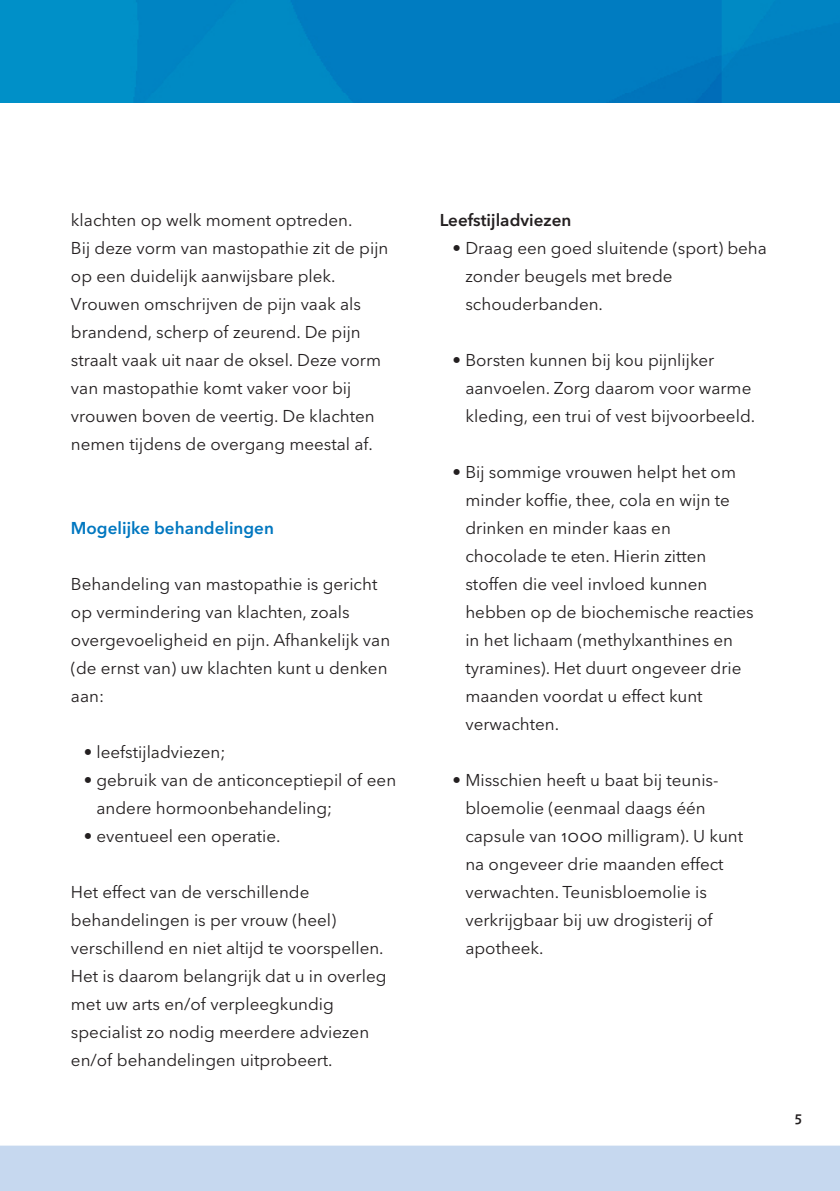
<style>
.page{position:relative;width:840px;height:1191px;background:#fff}
.page>*{position:absolute;margin:0;border:0;box-sizing:border-box;transform-origin:0 0}
.Subkopje_zw{font:17px/28px "Avenir Next LT Pro";color:#231f20}
.Subkopje_zw-2{font:600 17px "Avenir Next LT Pro";color:#0077c0}
.Subkopje_zw-3{font:600 17px "Avenir Next LT Pro";color:#231f20}
.t1{font:600 14px "Avenir Next LT Pro";color:#231f20}
</style>
<div class="page">
<img style="left:0;top:0;width:839px;height:102px">
<div style="left:0;top:1145px;width:839px;height:46px;background:#c6d8ef"></div>
<p class="Subkopje_zw" style="left:71px;top:206px;width:283px">klachten op welk moment optreden.</p>
<p class="Subkopje_zw" style="left:71px;top:234px;width:319px">Bij deze vorm van mastopathie zit de pijn op een duidelijk aanwijsbare plek.</p>
<p class="Subkopje_zw" style="left:71px;top:290px;width:311px">Vrouwen omschrijven de pijn vaak als brandend, scherp of zeurend. De pijn straalt vaak uit naar de oksel. Deze vorm van mastopathie komt vaker voor bij</p>
<p class="Subkopje_zw" style="left:71px;top:402px;width:305px">vrouwen boven de veertig. De klachten nemen tijdens de overgang meestal af.</p>
<p class="Subkopje_zw-2" style="left:71px;top:518px;width:204px">Mogelijke behandelingen</p>
<p class="Subkopje_zw" style="left:71px;top:570px;width:308px">Behandeling van mastopathie is gericht op vermindering van klachten, zoals</p>
<p class="Subkopje_zw" style="left:71px;top:626px;width:320px">overgevoeligheid en pijn. Afhankelijk van (de ernst van) uw klachten kunt u denken aan:</p>
<p class="Subkopje_zw" style="left:84px;top:738px;width:143px">• leefstijladviezen;</p>
<p class="Subkopje_zw" style="left:84px;top:766px;width:314px">• gebruik van de anticonceptiepil of een</p>
<p class="Subkopje_zw" style="left:96px;top:794px;width:237px">andere hormoonbehandeling;</p>
<p class="Subkopje_zw" style="left:84px;top:822px;width:198px">• eventueel een operatie.</p>
<p class="Subkopje_zw" style="left:71px;top:878px;width:240px">Het effect van de verschillende</p>
<p class="Subkopje_zw" style="left:71px;top:906px;width:267px">behandelingen is per vrouw (heel)</p>
<p class="Subkopje_zw" style="left:71px;top:934px;width:317px">verschillend en niet altijd te voorspellen.<br>Het is daarom belangrijk dat u in overleg met uw arts en/of verpleegkundig</p>
<p class="Subkopje_zw" style="left:71px;top:1018px;width:300px">specialist zo nodig meerdere adviezen</p>
<p class="Subkopje_zw" style="left:71px;top:1046px;width:263px">en/of behandelingen uitprobeert.</p>
<p class="Subkopje_zw-3" style="left:439px;top:210px;width:133px">Leefstijladviezen</p>
<p class="Subkopje_zw" style="left:452px;top:234px;width:315px">• Draag een goed sluitende (sport) beha</p>
<p class="Subkopje_zw" style="left:465px;top:262px;width:208px">zonder beugels met brede</p>
<p class="Subkopje_zw" style="left:465px;top:290px;width:139px">schouderbanden.</p>
<p class="Subkopje_zw" style="left:452px;top:346px;width:263px">• Borsten kunnen bij kou pijnlijker</p>
<p class="Subkopje_zw" style="left:465px;top:374px;width:287px">aanvoelen. Zorg daarom voor warme</p>
<p class="Subkopje_zw" style="left:465px;top:402px;width:291px">kleding, een trui of vest bijvoorbeeld.</p>
<p class="Subkopje_zw" style="left:452px;top:458px;width:285px">• Bij sommige vrouwen helpt het om</p>
<p class="Subkopje_zw" style="left:465px;top:486px;width:266px">minder koffie, thee, cola en wijn te</p>
<p class="Subkopje_zw" style="left:465px;top:514px;width:207px">drinken en minder kaas en</p>
<p class="Subkopje_zw" style="left:465px;top:542px;width:242px">chocolade te eten. Hierin zitten</p>
<p class="Subkopje_zw" style="left:465px;top:570px;width:243px">stoffen die veel invloed kunnen</p>
<p class="Subkopje_zw" style="left:465px;top:598px;width:290px">hebben op de biochemische reacties</p>
<p class="Subkopje_zw" style="left:465px;top:626px;width:269px">in het lichaam (methylxanthines en</p>
<p class="Subkopje_zw" style="left:465px;top:654px;width:277px">tyramines). Het duurt ongeveer drie</p>
<p class="Subkopje_zw" style="left:465px;top:682px;width:239px">maanden voordat u effect kunt</p>
<p class="Subkopje_zw" style="left:465px;top:710px;width:95px">verwachten.</p>
<p class="Subkopje_zw" style="left:452px;top:766px;width:267px">• Misschien heeft u baat bij teunis-</p>
<p class="Subkopje_zw" style="left:465px;top:794px;width:242px">bloemolie (eenmaal daags één</p>
<p class="Subkopje_zw" style="left:465px;top:822px;width:279px">capsule van 1000 milligram). U kunt</p>
<p class="Subkopje_zw" style="left:465px;top:850px;width:260px">na ongeveer drie maanden effect</p>
<p class="Subkopje_zw" style="left:465px;top:878px;width:243px">verwachten. Teunisbloemolie is</p>
<p class="Subkopje_zw" style="left:465px;top:906px;width:248px">verkrijgbaar bij uw drogisterij of</p>
<p class="Subkopje_zw" style="left:465px;top:934px;width:80px">apotheek.</p>
<p class="t1" style="left:794px;top:1109px;width:9px">5</p>
</div>
